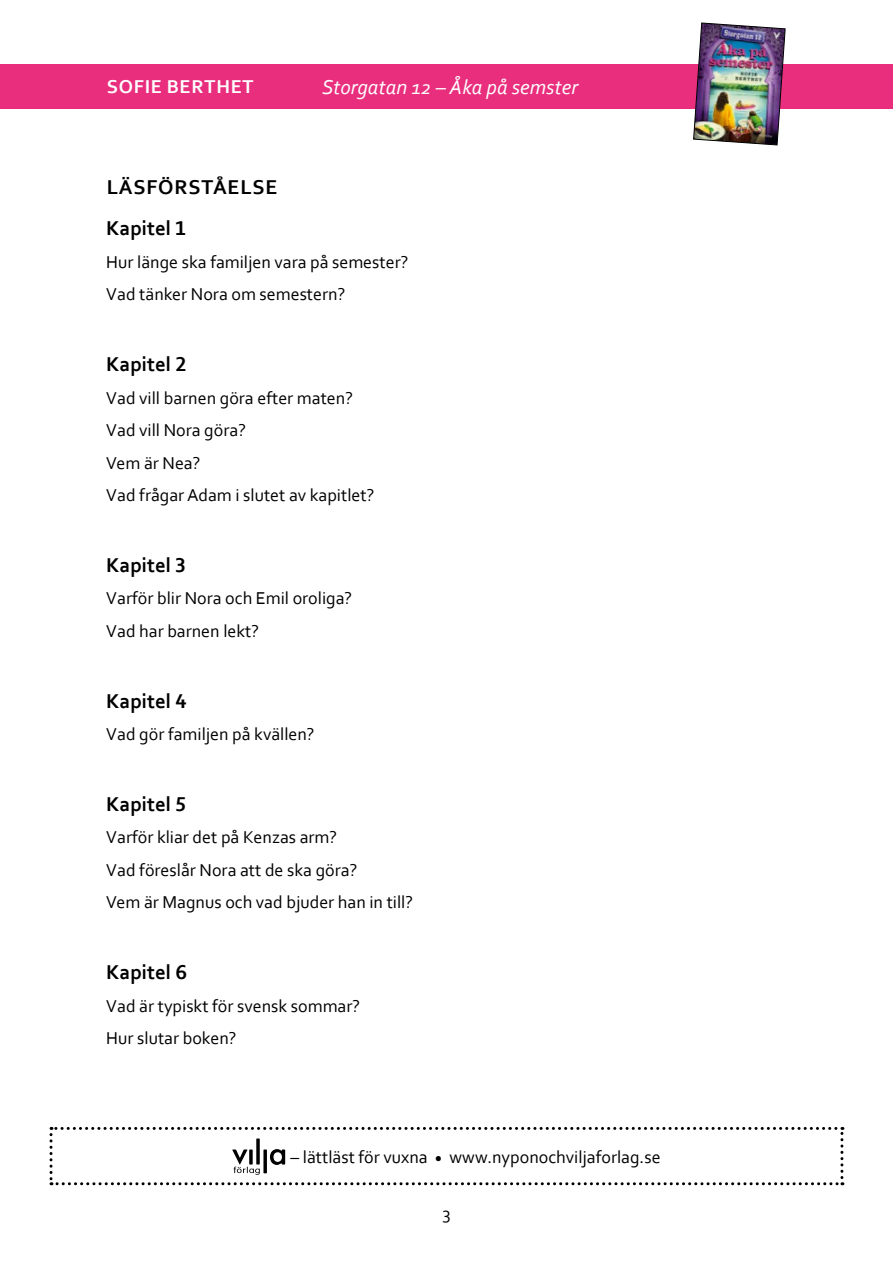
<style>
.page{position:relative;width:893px;height:1263px;background:#fff}
.page>*{position:absolute;margin:0;border:0;box-sizing:border-box;transform-origin:0 0}
.t1{font:700 21px "Corbel";color:#000}
.t2{font:italic 21px "Corbel";color:#fff}
.t3{font:700 21px/41px "Corbel";letter-spacing:.04em;color:#000}
.t4{font:700 19.5px "Corbel";letter-spacing:.04em;color:#fff}
.t5{font:18px/32.5px "Corbel";color:#000}
</style>
<div class="page">
<div style="left:0;top:64px;width:893px;height:44px;background:#e82e7d"></div>
<img style="left:693px;top:23px;width:92px;height:122px">
<svg style="left:50px;top:1127px;width:793px;height:58px"></svg>
<p class="t4" style="left:107px;top:75px;width:148px">SOFIE BERTHET</p>
<p class="t2" style="left:322px;top:74px;width:257px">Storgatan 12 – Åka på semster</p>
<p class="t3" style="left:106px;top:166px;width:173px">LÄSFÖRSTÅELSE<br>Kapitel 1</p>
<p class="t5" style="left:106px;top:245px;width:304px">Hur länge ska familjen vara på semester?<br>Vad tänker Nora om semestern?</p>
<p class="t1" style="left:106px;top:351px;width:82px">Kapitel 2</p>
<p class="t5" style="left:106px;top:381px;width:270px">Vad vill barnen göra efter maten?<br>Vad vill Nora göra?<br>Vem är Nea?<br>Vad frågar Adam i slutet av kapitlet?</p>
<p class="t1" style="left:106px;top:552px;width:81px">Kapitel 3</p>
<p class="t5" style="left:106px;top:582px;width:247px">Varför blir Nora och Emil oroliga?<br>Vad har barnen lekt?</p>
<p class="t1" style="left:106px;top:688px;width:82px">Kapitel 4</p>
<p class="t5" style="left:106px;top:717px;width:210px">Vad gör familjen på kvällen?</p>
<p class="t1" style="left:106px;top:791px;width:81px">Kapitel 5</p>
<p class="t5" style="left:106px;top:821px;width:308px">Varför kliar det på Kenzas arm?<br>Vad föreslår Nora att de ska göra?<br>Vem är Magnus och vad bjuder han in till?</p>
<p class="t1" style="left:106px;top:959px;width:82px">Kapitel 6</p>
<p class="t5" style="left:106px;top:989px;width:255px">Vad är typiskt för svensk sommar?<br>Hur slutar boken?</p>
<p class="t5" style="left:291px;top:1140px;width:372px">– lättläst för vuxna <sub>•</sub> www.nyponochviljaforlag.se</p>
<p class="t5" style="left:442px;top:1196px;width:10px">3</p>
</div>
